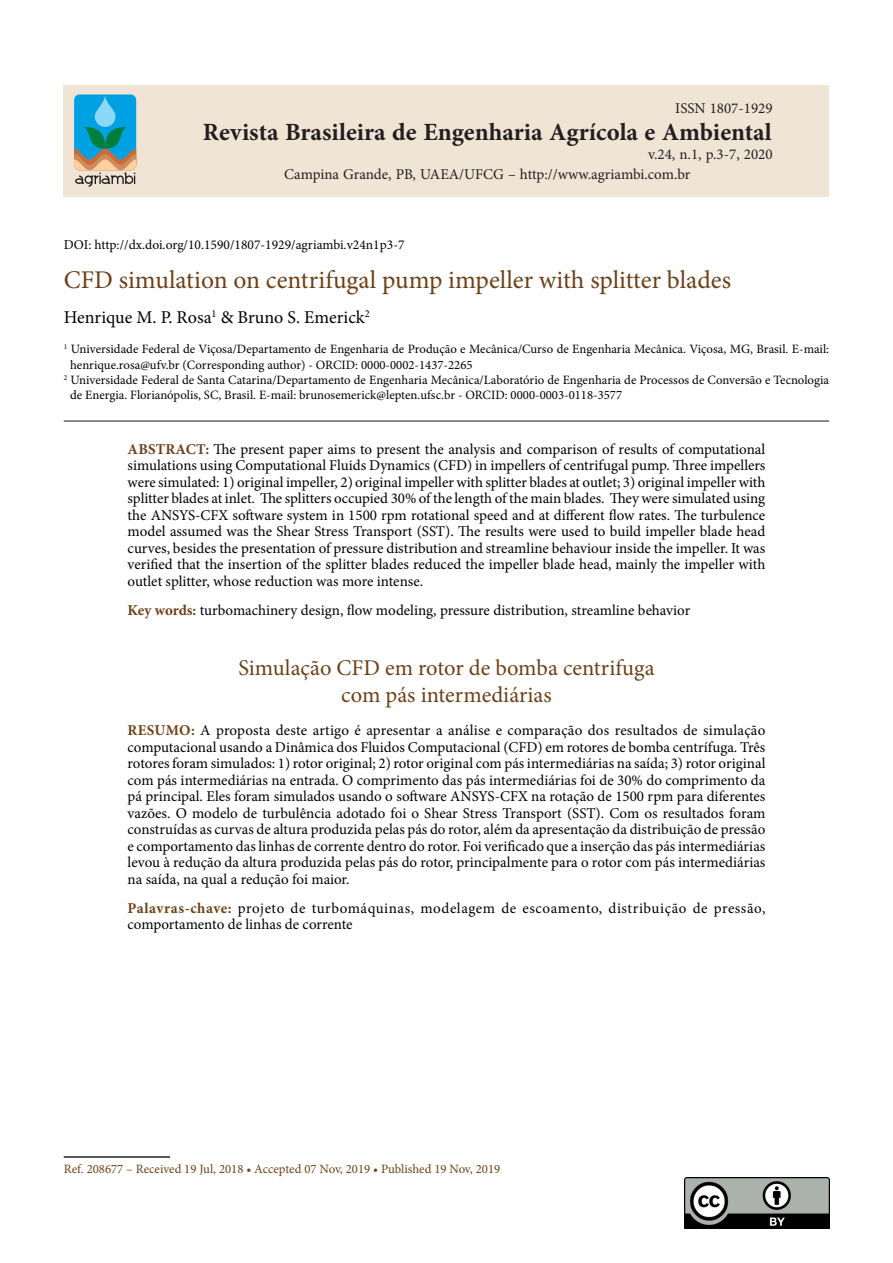
<style>
.page{position:relative;width:893px;height:1263px;background:#fff}
.page>*{position:absolute;margin:0;border:0;box-sizing:border-box;transform-origin:0 0}
.Titulo_RBEAA{font:25.5px "Minion Pro";color:#6c4118}
.Corpo_do_Texto{font:700 24.75px "Minion Pro";letter-spacing:-.005em;color:#231f20}
.Texto_Resumo_RBEAA{font:22.5px "Minion Pro";color:#6c4118}
.Autores_RBEAA{font:18px "Minion Pro";color:#000}
.Texto_Resumo_RBEAA-2{font:15px/16.5px "Minion Pro";color:#000;text-align:justify}
.Texto_Resumo_RBEAA-3{font:15px/16.5px "Minion Pro";letter-spacing:.035em;color:#000}
.Corpo_do_Texto-2{font:15px "Minion Pro";color:#231f20}
.t1{font:13.5px "Minion Pro";color:#000}
.t2{font:12.75px/15.3px "Minion Pro";color:#000}
.t3{font:12.75px "Minion Pro";color:#6c4118}
.s1{font-weight:700;color:#6c4118}
</style>
<div class="page">
<div style="left:64px;top:85px;width:765px;height:111px;background:#f0e4d4"></div>
<svg style="left:74px;top:94px;width:62px;height:93px;background:#54a3b5"></svg>
<hr style="left:64px;top:420px;width:765px;height:2px;background:#231f20">
<hr style="left:64px;top:1156px;width:106px;height:2px;background:#231f20">
<img style="left:684px;top:1178px;width:145px;height:51px">
<p class="Corpo_do_Texto-2" style="left:675px;top:99px;width:99px">ISSN 1807-1929</p>
<p class="Corpo_do_Texto-2" style="left:648px;top:145px;width:126px">v.24, n.1, p.3-7, 2020</p>
<p class="Corpo_do_Texto" style="left:203px;top:115px;width:570px">Revista Brasileira de Engenharia Agrícola e Ambiental</p>
<p class="Corpo_do_Texto-2" style="left:284px;top:164px;width:408px">Campina Grande, PB, UAEA/UFCG – http://www.agriambi.com.br</p>
<p class="t1" style="left:64px;top:235px;width:342px">DOI: http://dx.doi.org/10.1590/1807-1929/agriambi.v24n1p3-7</p>
<p class="Titulo_RBEAA" style="left:64px;top:263px;width:669px">CFD simulation on centrifugal pump impeller with splitter blades</p>
<p class="Autores_RBEAA" style="left:64px;top:305px;width:308px">Henrique M. P. Rosa<sup>1</sup> &amp; Bruno S. Emerick<sup>2</sup></p>
<p class="t2" style="left:70px;top:342px;width:760px;text-indent:-6px"><sup>1</sup> Universidade Federal de Viçosa/Departamento de Engenharia de Produção e Mecânica/Curso de Engenharia Mecânica. Viçosa, MG, Brasil. E-mail: henrique.rosa@ufv.br (Corresponding author) - ORCID: 0000-0002-1437-2265</p>
<p class="t2" style="left:70px;top:372px;width:760px;text-indent:-6px"><sup>2</sup> Universidade Federal de Santa Catarina/Departamento de Engenharia Mecânica/Laboratório de Engenharia de Processos de Conversão e Tecnologia de Energia. Florianópolis, SC, Brasil. E-mail: brunosemerick@lepten.ufsc.br - ORCID: 0000-0003-0118-3577</p>
<p class="Texto_Resumo_RBEAA-2" style="left:128px;top:441px;width:639px"><span class="s1">ABSTRACT:</span> The present paper aims to present the analysis and comparison of results of computational simulations using Computational Fluids Dynamics (CFD) in impellers of centrifugal pump. Three impellers were simulated: 1) original impeller, 2) original impeller with splitter blades at outlet; 3) original impeller with splitter blades at inlet. The splitters occupied 30% of the length of the main blades. They were simulated using the ANSYS-CFX software system in 1500 rpm rotational speed and at different flow rates. The turbulence model assumed was the Shear Stress Transport (SST). The results were used to build impeller blade head curves, besides the presentation of pressure distribution and streamline behaviour inside the impeller. It was verified that the insertion of the splitter blades reduced the impeller blade head, mainly the impeller with outlet splitter, whose reduction was more intense.</p>
<p class="Texto_Resumo_RBEAA-2" style="left:128px;top:602px;width:564px"><span class="s1">Key words:</span> turbomachinery design, flow modeling, pressure distribution, streamline behavior</p>
<p class="Texto_Resumo_RBEAA" style="left:238px;top:653px;width:418px">Simulação CFD em rotor de bomba centrifuga</p>
<p class="Texto_Resumo_RBEAA" style="left:341px;top:680px;width:212px">com pás intermediárias</p>
<p class="Texto_Resumo_RBEAA-2" style="left:128px;top:722px;width:639px"><span class="s1">RESUMO:</span> A proposta deste artigo é apresentar a análise e comparação dos resultados de simulação computacional usando a Dinâmica dos Fluidos Computacional (CFD) em rotores de bomba centrífuga. Três rotores foram simulados: 1) rotor original; 2) rotor original com pás intermediárias na saída; 3) rotor original com pás intermediárias na entrada. O comprimento das pás intermediárias foi de 30% do comprimento da pá principal. Eles foram simulados usando o software ANSYS-CFX na rotação de 1500 rpm para diferentes vazões. O modelo de turbulência adotado foi o Shear Stress Transport (SST). Com os resultados foram construídas as curvas de altura produzida pelas pás do rotor, além da apresentação da distribuição de pressão e comportamento das linhas de corrente dentro do rotor. Foi verificado que a inserção das pás intermediárias levou à redução da altura produzida pelas pás do rotor, principalmente para o rotor com pás intermediárias na saída, na qual a redução foi maior.</p>
<p class="Texto_Resumo_RBEAA-3" style="left:128px;top:900px;width:639px"><span class="s1">Palavras-chave:</span> projeto de turbomáquinas, modelagem de escoamento, distribuição de pressão, comportamento de linhas de corrente</p>
<p class="t3" style="left:64px;top:1160px;width:438px">Ref. 208677 – Received 19 Jul, 2018 • Accepted 07 Nov, 2019 • Published 19 Nov, 2019</p>
</div>
